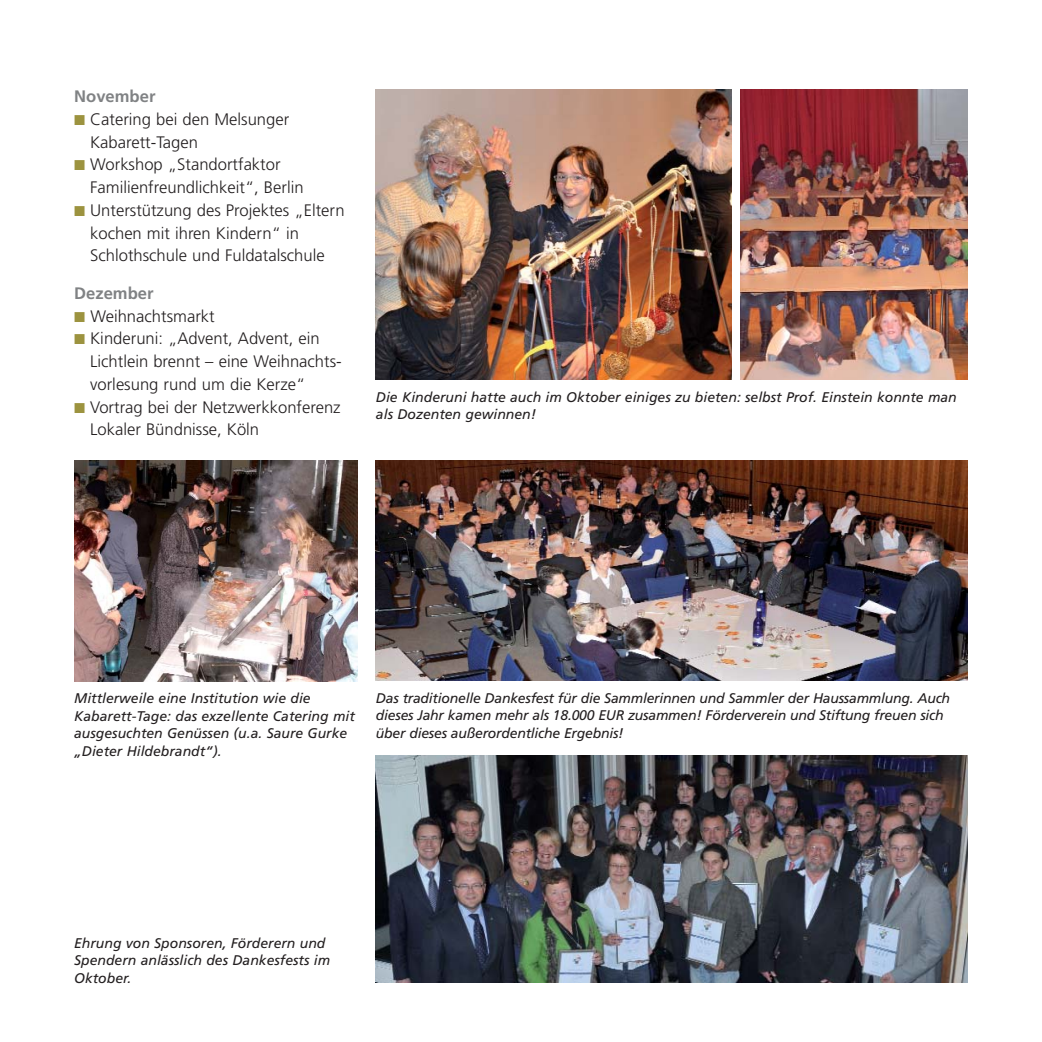
<style>
.page{position:relative;width:1042px;height:1042px;background:#fff}
.page>*{position:absolute;margin:0;border:0;box-sizing:border-box;transform-origin:0 0}
.t1{font:300 16.62px/22.8px "Frutiger";color:#231f20}
.t2{font:700 16.62px "Frutiger";color:#808284}
.t3{font:italic 14px/17.5px "Frutiger";color:#231f20}
.s1{font-family:"European Pi Three";font-weight:400;color:#9c933f}
</style>
<div class="page">
<img style="left:376px;top:461px;width:591px;height:219px">
<img style="left:376px;top:90px;width:355px;height:290px">
<img style="left:741px;top:90px;width:226px;height:290px">
<img style="left:376px;top:756px;width:591px;height:226px">
<img style="left:74px;top:461px;width:284px;height:220px">
<p class="t2" style="left:74px;top:90px;width:83px">November</p>
<p class="t1" style="left:90px;top:109px;width:201px;text-indent:-16px"><span class="s1">-</span> Catering bei den Melsunger<br>Kabarett-Tagen</p>
<p class="t1" style="left:90px;top:154px;width:215px;text-indent:-16px"><span class="s1">-</span> Workshop „Standortfaktor<br>Familienfreundlichkeit“, Berlin</p>
<p class="t1" style="left:90px;top:200px;width:256px;text-indent:-16px"><span class="s1">-</span> Unterstützung des Projektes „Eltern kochen mit ihren Kindern“ in<br>Schlothschule und Fuldatalschule</p>
<p class="t2" style="left:74px;top:286px;width:81px">Dezember</p>
<p class="t1" style="left:74px;top:306px;width:142px"><span class="s1">-</span> Weihnachtsmarkt</p>
<p class="t1" style="left:90px;top:329px;width:253px;text-indent:-16px"><span class="s1">-</span> Kinderuni: „Advent, Advent, ein<br>Lichtlein brennt – eine Weihnachts&shy;vorlesung rund um die Kerze“</p>
<p class="t1" style="left:90px;top:397px;width:252px;text-indent:-16px"><span class="s1">-</span> Vortrag bei der Netzwerkkonferenz<br>Lokaler Bündnisse, Köln</p>
<p class="t3" style="left:376px;top:389px;width:582px">Die Kinderuni hatte auch im Oktober einiges zu bieten: selbst Prof. Einstein konnte man als Dozenten gewinnen!</p>
<p class="t3" style="left:74px;top:690px;width:282px">Mittlerweile eine Institution wie die Kabarett-Tage: das exzellente Catering mit ausgesuchten Genüssen (u.a. Saure Gurke „Dieter Hildebrandt“).</p>
<p class="t3" style="left:376px;top:690px;width:576px">Das traditionelle Dankesfest für die Sammlerinnen und Sammler der Haussammlung. Auch dieses Jahr kamen mehr als 18.000 EUR zusammen! Förderverein und Stiftung freuen sich über dieses außerordentliche Ergebnis!</p>
<p class="t3" style="left:74px;top:935px;width:257px">Ehrung von Sponsoren, Förderern und<br>Spendern anlässlich des Dankesfests im<br>Oktober.</p>
</div>
